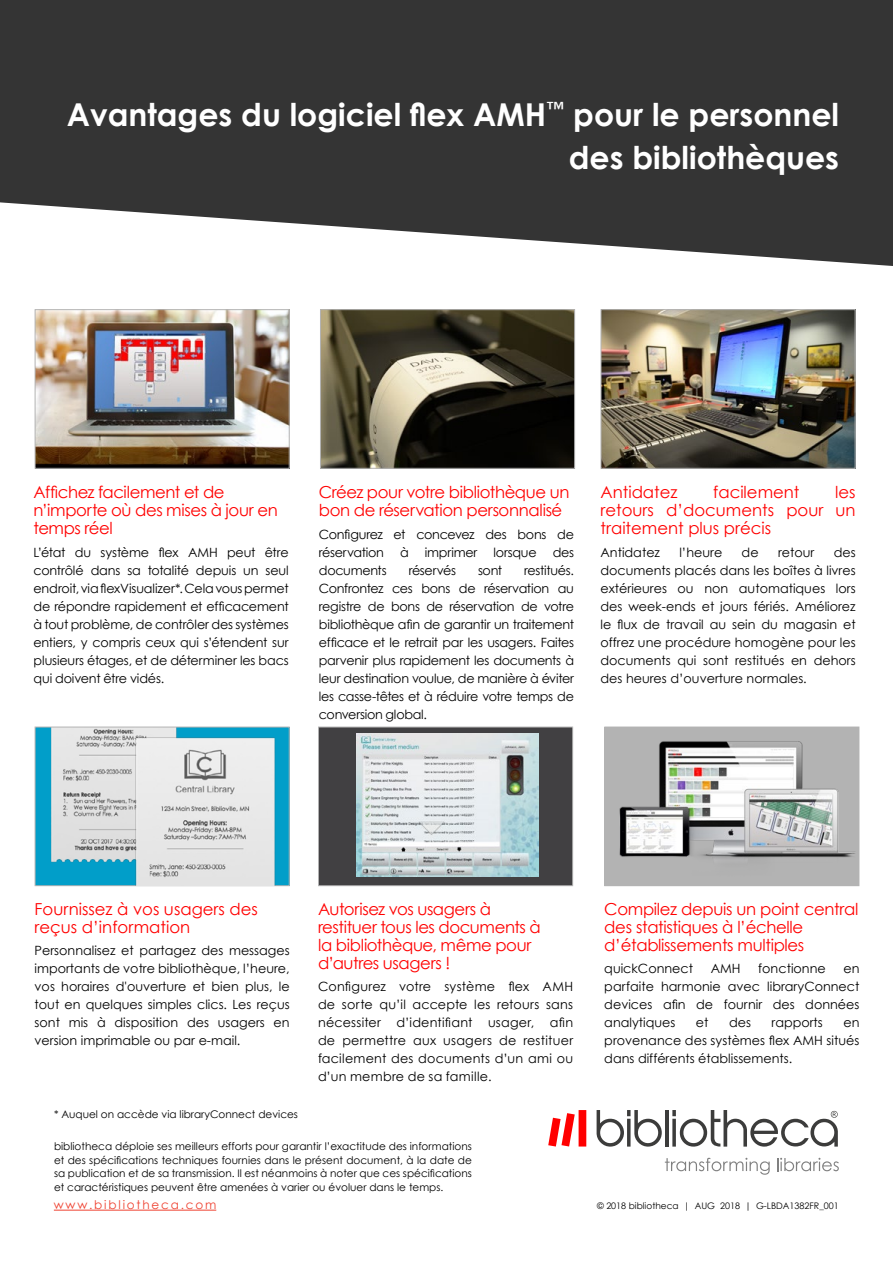
<style>
.page{position:relative;width:893px;height:1263px;background:#fff}
.page>*{position:absolute;margin:0;border:0;box-sizing:border-box;transform-origin:0 0}
.t1{font:700 31.5px/43.5px "Century Gothic";color:#fff;text-align:right}
.t2{font:16.5px/18px "Century Gothic";letter-spacing:-.02em;color:#f00}
.t3{font:16.5px/18px "Century Gothic";color:#f00}
.t4{font:12.75px/18px "Century Gothic";color:#000;text-align:justify}
.t5{font:12.75px/18px "Century Gothic";letter-spacing:-.025em;color:#000}
.t6{font:12.75px "Century Gothic";letter-spacing:-.03em;color:#000}
.t7{font:12px "Century Gothic";letter-spacing:.15em;color:#ef4130}
.t8{font:10.5px/13.5px "Century Gothic";color:#000;text-align:justify}
.t9{font:9px "Century Gothic";color:#000}
</style>
<div class="page">
<svg style="left:665px;top:1158px;width:105px;height:17px"></svg>
<svg style="left:777px;top:1158px;width:62px;height:13px"></svg>
<svg style="left:596px;top:1110px;width:66px;height:37px"></svg>
<hr style="left:665px;top:1110px;width:3px;height:36px;background:#3c3c3b">
<svg style="left:672px;top:1110px;width:166px;height:37px"></svg>
<svg style="left:548px;top:1110px;width:38px;height:36px"></svg>
<hr style="left:54px;top:1210px;width:162px;height:1px;background:#ef4130">
<img style="left:37px;top:728px;width:206px;height:148px">
<div style="left:35px;top:726px;width:255px;height:160px;border:1px solid #b3b3b3"></div>
<img style="left:606px;top:728px;width:251px;height:156px">
<div style="left:604px;top:726px;width:255px;height:160px;border:1px solid #b3b3b3"></div>
<img style="left:124px;top:730px;width:166px;height:155px">
<div style="left:318px;top:727px;width:255px;height:159px;background:#414042"></div>
<img style="left:356px;top:733px;width:183px;height:143px">
<div style="left:318px;top:726px;width:255px;height:160px;border:1px solid #b3b3b3"></div>
<svg style="left:0;top:0;width:893px;height:266px;fill:#343434"></svg>
<img style="left:602px;top:311px;width:252px;height:156px">
<div style="left:600px;top:309px;width:256px;height:160px;border:1px solid #b3b3b3"></div>
<img style="left:322px;top:311px;width:251px;height:156px">
<div style="left:320px;top:309px;width:255px;height:160px;border:1px solid #b3b3b3"></div>
<img style="left:37px;top:311px;width:251px;height:156px">
<div style="left:35px;top:309px;width:255px;height:160px;border:1px solid #b3b3b3"></div>
<h1 class="t1" style="left:67px;top:92px;width:774px">Avantages du logiciel flex AMH<sup>™</sup> pour le personnel des bibliothèques</h1>
<p class="t2" style="left:34px;top:483px;width:246px">Affichez facilement et de n’importe où des mises à jour en temps réel</p>
<p class="t4" style="left:34px;top:543px;width:257px">L’état du système flex AMH peut être contrôlé dans sa totalité depuis un seul endroit, via flexVisualizer*. Cela vous permet de répondre rapidement et efficacement à tout problème, de contrôler des systèmes entiers, y compris ceux qui s’étendent sur plusieurs étages, et de déterminer les bacs qui doivent être vidés.</p>
<p class="t2" style="left:319px;top:483px;width:252px">Créez pour votre bibliothèque un bon de réservation personnalisé</p>
<p class="t5" style="left:319px;top:525px;width:257px">Configurez et concevez des bons de réservation</p>
<p class="t4" style="left:400px;top:543px;width:10px">à</p>
<p class="t4" style="left:425px;top:543px;width:54px">imprimer</p>
<p class="t4" style="left:493px;top:543px;width:45px">lorsque</p>
<p class="t4" style="left:553px;top:543px;width:23px">des</p>
<p class="t4" style="left:319px;top:561px;width:257px;text-indent:205px">restitués.<br>Confrontez ces bons de réservation au registre de bons de réservation de votre bibliothèque afin de garantir un traitement efficace et le retrait par les usagers. Faites parvenir plus rapidement les documents à leur destination voulue, de manière à éviter les casse-têtes et à réduire votre temps de conversion global.</p>
<p class="t5" style="left:319px;top:561px;width:69px">documents</p>
<p class="t6" style="left:409px;top:562px;width:49px">réservés</p>
<p class="t4" style="left:478px;top:561px;width:26px">sont</p>
<p class="t3" style="left:600px;top:483px;width:79px">Antidatez</p>
<p class="t3" style="left:713px;top:483px;width:88px">facilement</p>
<p class="t2" style="left:600px;top:483px;width:257px;text-align:justify;text-indent:235px">les retours d’documents pour un traitement plus précis</p>
<p class="t4" style="left:600px;top:543px;width:61px">Antidatez</p>
<p class="t4" style="left:679px;top:543px;width:44px">l’heure</p>
<p class="t4" style="left:742px;top:543px;width:19px">de</p>
<p class="t4" style="left:778px;top:543px;width:38px">retour</p>
<p class="t4" style="left:600px;top:543px;width:257px;text-indent:233px">des documents placés dans les boîtes à livres extérieures ou non automatiques lors des week-ends et jours fériés. Améliorez le flux de travail au sein du magasin et offrez une procédure homogène pour les documents qui sont restitués en dehors des heures d’ouverture normales.</p>
<p class="t3" style="left:35px;top:900px;width:225px">Fournissez à vos usagers des reçus d’information</p>
<p class="t4" style="left:35px;top:941px;width:257px">Personnalisez et partagez des messages importants de votre bibliothèque, l’heure, vos horaires d'ouverture et bien plus, le tout en quelques simples clics. Les reçus sont mis à disposition des usagers en version imprimable ou par e-mail.</p>
<p class="t2" style="left:318px;top:900px;width:224px">Autorisez vos usagers à restituer tous les documents à la bibliothèque, même pour d’autres usagers !</p>
<p class="t4" style="left:318px;top:977px;width:257px">Configurez votre système flex AMH de sorte qu’il accepte les retours sans nécessiter d’identifiant usager, afin de permettre aux usagers de restituer facilement des documents d’un ami ou d’un membre de sa famille.</p>
<p class="t8" style="left:54px;top:1107px;width:246px">* Auquel on accède via libraryConnect devices</p>
<p class="t8" style="left:54px;top:1139px;width:419px">bibliotheca déploie ses meilleurs efforts pour garantir l’exactitude des informations et des spécifications techniques fournies dans le présent document, à la date de sa publication et de sa transmission. Il est néanmoins à noter que ces spécifications et caractéristiques peuvent être amenées à varier ou évoluer dans le temps.</p>
<p class="t7" style="left:54px;top:1197px;width:164px">www.bibliotheca.com</p>
<p class="t2" style="left:604px;top:900px;width:256px">Compilez depuis un point central des statistiques à l’échelle d’établissements multiples</p>
<p class="t4" style="left:604px;top:959px;width:90px">quickConnect</p>
<p class="t4" style="left:711px;top:959px;width:31px">AMH</p>
<p class="t4" style="left:758px;top:959px;width:69px">fonctionne</p>
<p class="t4" style="left:604px;top:959px;width:257px;text-indent:239px">en parfaite harmonie avec libraryConnect devices afin de fournir des données analytiques</p>
<p class="t4" style="left:696px;top:1013px;width:14px">et</p>
<p class="t4" style="left:729px;top:1013px;width:23px">des</p>
<p class="t4" style="left:771px;top:1013px;width:53px">rapports</p>
<p class="t4" style="left:604px;top:1013px;width:257px;text-indent:239px">en provenance des systèmes flex AMH situés dans différents établissements.</p>
<p class="t9" style="left:597px;top:1200px;width:243px">© 2018 bibliotheca | AUG 2018 | G-LBDA1382FR_001</p>
</div>
